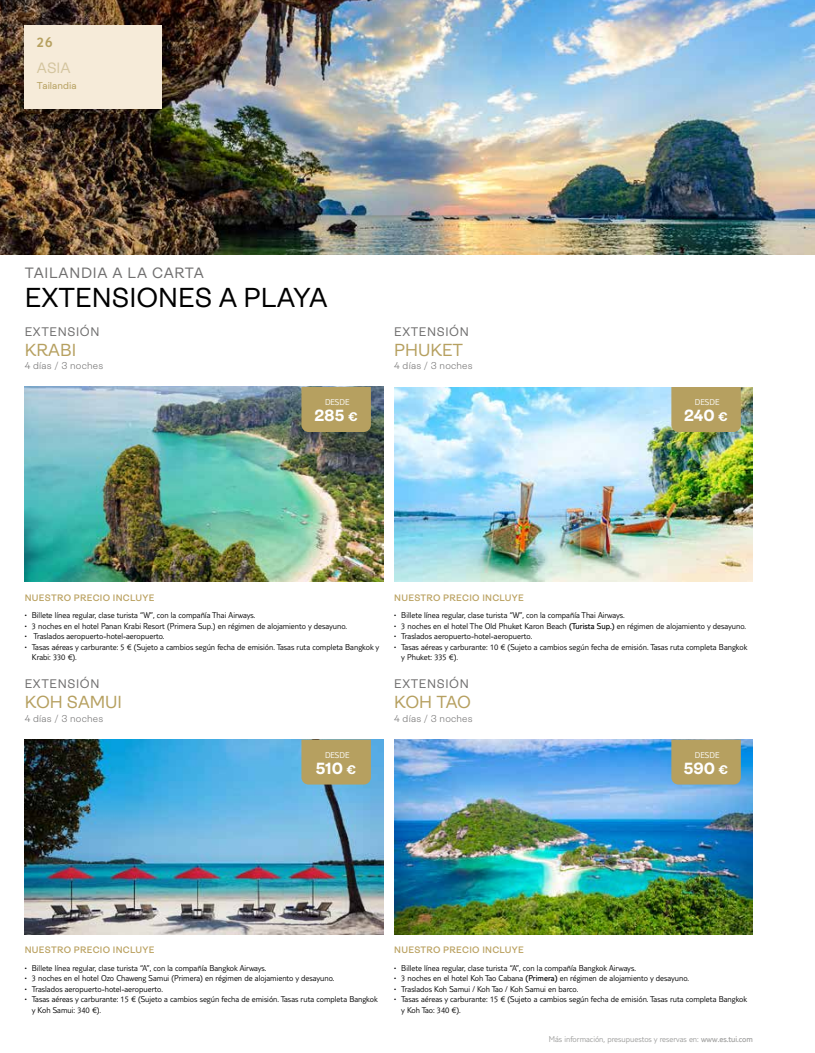
<style>
.page{position:relative;width:815px;height:1053px;background:#fff}
.page>*{position:absolute;margin:0;border:0;box-sizing:border-box;transform-origin:0 0}
.t1{font:27.5px "Ambit";color:#000}
.t2{font:17.5px "Ambit";color:#b6a060}
.t3{font:700 16.25px "Ambit";color:#fff}
.t4{font:15px "Ambit";letter-spacing:.05em;color:#706f6f}
.t5{font:15px "Ambit";color:#d4c59f}
.t6{font:300 15px "TUI Type";color:#b6a060}
.t7{font:12.5px "Ambit";letter-spacing:.05em;color:#706f6f}
.t8{font:300 10px "Ambit";letter-spacing:.02em;color:#706f6f}
.t9{font:10px "Ambit";color:#b6a060}
.t10{font:600 9.38px "Ambit";letter-spacing:.03em;color:#baa160}
.t11{font:300 8.75px "TUI Type";color:#000}
.t12{font:300 8.75px "TUI Type";color:#9d9d9c}
.t13{font:300 8.75px "TUI Type";color:#fff}
.s1{font-size:12.5px}
.s2{font-weight:700}
.s3{font-weight:400}
</style>
<div class="page">
<img style="left:0;top:0;width:815px;height:255px">
<div style="left:25px;top:25px;width:137px;height:84px;background:#f6ebd9"></div>
<img style="left:25px;top:739px;width:359px;height:195px">
<img style="left:25px;top:387px;width:359px;height:194px">
<img style="left:394px;top:387px;width:359px;height:194px">
<img style="left:394px;top:739px;width:359px;height:195px">
<div style="left:301px;top:387px;width:70px;height:45px;background:#b6a060"></div>
<div style="left:301px;top:739px;width:70px;height:45px;background:#b6a060"></div>
<div style="left:671px;top:387px;width:70px;height:45px;background:#b6a060"></div>
<div style="left:671px;top:739px;width:70px;height:45px;background:#b6a060"></div>
<h3 class="t6" style="left:37px;top:33px;width:17px">26</h3>
<h3 class="t5" style="left:37px;top:59px;width:35px">ASIA</h3>
<p class="t9" style="left:37px;top:80px;width:41px">Tailandia</p>
<h3 class="t4" style="left:25px;top:265px;width:180px">TAILANDIA A LA CARTA</h3>
<h1 class="t1" style="left:25px;top:282px;width:304px">EXTENSIONES A PLAYA</h1>
<h3 class="t7" style="left:25px;top:324px;width:76px">EXTENSIÓN</h3>
<h2 class="t2" style="left:25px;top:340px;width:53px">KRABI</h2>
<p class="t8" style="left:25px;top:360px;width:80px">4 días / 3 noches</p>
<h3 class="t7" style="left:394px;top:324px;width:76px">EXTENSIÓN</h3>
<h2 class="t2" style="left:394px;top:340px;width:70px">PHUKET</h2>
<p class="t8" style="left:394px;top:360px;width:80px">4 días / 3 noches</p>
<p class="t13" style="left:325px;top:397px;width:26px">DESDE</p>
<p class="t13" style="left:695px;top:397px;width:26px">DESDE</p>
<h3 class="t3" style="left:314px;top:407px;width:45px">285 <span class="s1">€</span></h3>
<h3 class="t3" style="left:684px;top:407px;width:45px">240 <span class="s1">€</span></h3>
<p class="t10" style="left:25px;top:592px;width:131px">NUESTRO PRECIO INCLUYE</p>
<p class="t11" style="left:25px;top:610px;width:232px"><span class="s2">·</span> Billete línea regular, clase turista “W”, con la compañía Thai Airways.</p>
<p class="t11" style="left:25px;top:620px;width:324px"><span class="s2">·</span> 3 noches en el hotel Panan Krabi Resort (Primera Sup.) en régimen de alojamiento y desayuno.</p>
<p class="t11" style="left:25px;top:631px;width:141px"><span class="s2">·</span> Traslados aeropuerto-hotel-aeropuerto.</p>
<p class="t11" style="left:25px;top:641px;width:356px"><span class="s2">·</span> Tasas aéreas y carburante: 5 € (Sujeto a cambios según fecha de emisión. Tasas ruta completa Bangkok y</p>
<p class="t11" style="left:32px;top:652px;width:47px">Krabi: 330 €).</p>
<p class="t10" style="left:394px;top:592px;width:131px">NUESTRO PRECIO INCLUYE</p>
<p class="t11" style="left:394px;top:610px;width:232px"><span class="s2">·</span> Billete línea regular, clase turista “W”, con la compañía Thai Airways.</p>
<p class="t11" style="left:394px;top:620px;width:354px"><span class="s2">·</span> 3 noches en el hotel The Old Phuket Karon Beach <span class="s3">(Turista Sup.)</span> en régimen de alojamiento y desayuno.</p>
<p class="t11" style="left:394px;top:631px;width:140px"><span class="s2">·</span> Traslados aeropuerto-hotel-aeropuerto.</p>
<p class="t11" style="left:394px;top:641px;width:355px"><span class="s2">·</span> Tasas aéreas y carburante: 10 € (Sujeto a cambios según fecha de emisión. Tasas ruta completa Bangkok</p>
<p class="t11" style="left:401px;top:652px;width:58px">y Phuket: 335 €).</p>
<h3 class="t7" style="left:25px;top:676px;width:76px">EXTENSIÓN</h3>
<h2 class="t2" style="left:25px;top:692px;width:99px">KOH SAMUI</h2>
<p class="t8" style="left:25px;top:712px;width:80px">4 días / 3 noches</p>
<h3 class="t7" style="left:394px;top:676px;width:76px">EXTENSIÓN</h3>
<h2 class="t2" style="left:394px;top:692px;width:78px">KOH TAO</h2>
<p class="t8" style="left:394px;top:712px;width:80px">4 días / 3 noches</p>
<p class="t13" style="left:325px;top:750px;width:26px">DESDE</p>
<p class="t13" style="left:695px;top:750px;width:26px">DESDE</p>
<h3 class="t3" style="left:316px;top:759px;width:42px">510 <span class="s1">€</span></h3>
<h3 class="t3" style="left:684px;top:759px;width:46px">590 <span class="s1">€</span></h3>
<p class="t10" style="left:25px;top:944px;width:131px">NUESTRO PRECIO INCLUYE</p>
<p class="t11" style="left:25px;top:962px;width:243px"><span class="s2">·</span> Billete línea regular, clase turista “A”, con la compañía Bangkok Airways.</p>
<p class="t11" style="left:25px;top:973px;width:311px"><span class="s2">·</span> 3 noches en el hotel Ozo Chaweng Samui (Primera) en régimen de alojamiento y desayuno.</p>
<p class="t11" style="left:25px;top:983px;width:140px"><span class="s2">·</span> Traslados aeropuerto-hotel-aeropuerto.</p>
<p class="t11" style="left:25px;top:994px;width:355px"><span class="s2">·</span> Tasas aéreas y carburante: 15 € (Sujeto a cambios según fecha de emisión. Tasas ruta completa Bangkok</p>
<p class="t11" style="left:32px;top:1004px;width:71px">y Koh Samui: 340 €).</p>
<p class="t10" style="left:394px;top:944px;width:131px">NUESTRO PRECIO INCLUYE</p>
<p class="t11" style="left:394px;top:962px;width:243px"><span class="s2">·</span> Billete línea regular, clase turista “A”, con la compañía Bangkok Airways.</p>
<p class="t11" style="left:394px;top:973px;width:297px"><span class="s2">·</span> 3 noches en el hotel Koh Tao Cabana <span class="s3">(Primera)</span> en régimen de alojamiento y desayuno.</p>
<p class="t11" style="left:394px;top:983px;width:186px"><span class="s2">·</span> Traslados Koh Samui / Koh Tao / Koh Samui en barco.</p>
<p class="t11" style="left:394px;top:994px;width:355px"><span class="s2">·</span> Tasas aéreas y carburante: 15 € (Sujeto a cambios según fecha de emisión. Tasas ruta completa Bangkok</p>
<p class="t11" style="left:401px;top:1004px;width:61px">y Koh Tao: 340 €).</p>
<p class="t12" style="left:549px;top:1033px;width:206px">Más información, presupuestos y reservas en: <span class="s3">www.es.tui.com</span></p>
</div>
